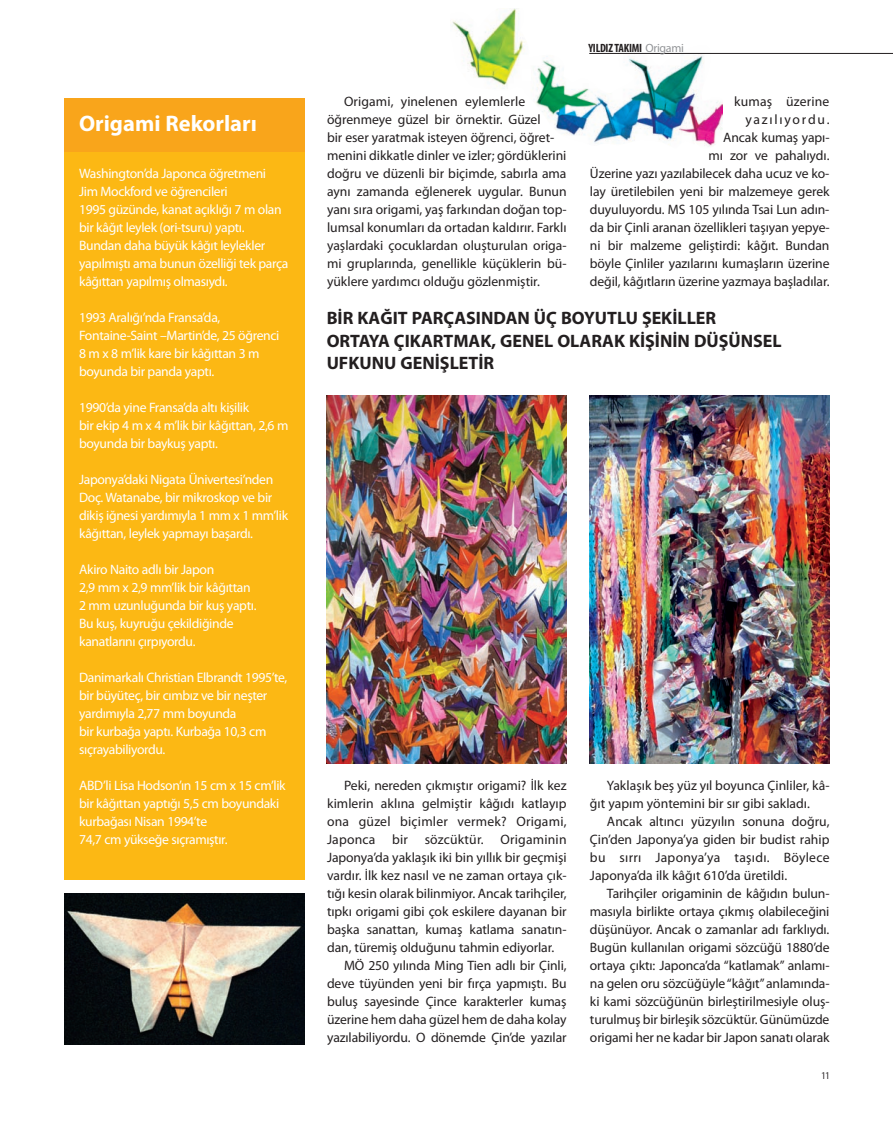
<style>
.page{position:relative;width:893px;height:1128px;background:#fff}
.page>*{position:absolute;margin:0;border:0;box-sizing:border-box;transform-origin:0 0}
.t1{font:700 22.5px "Myriad Pro";color:#fff}
.t2{font:700 18px/22.5px "Myriad Pro";color:#231f20}
.t3{font:13.65px/18px "Myriad Pro";letter-spacing:-.005em;color:#231f20}
.t4{font:13.65px/18px "Myriad Pro";letter-spacing:-.025em;color:#fff}
.t5{font:13.65px "Myriad Pro";letter-spacing:.015em;color:#231f20}
.t6{font:700 condensed 12px "Myriad Pro";letter-spacing:-.02em;color:#231f20}
.t7{font:condensed 10.35px "Myriad Pro";color:#231f20}
.s1{font-weight:400;font-stretch:normal;color:#939598}
</style>
<div class="page">
<div style="left:64px;top:99px;width:240px;height:780px;background:#fcb814"></div>
<div style="left:64px;top:99px;width:240px;height:53px;background:#f9a51b"></div>
<img style="left:589px;top:395px;width:240px;height:368px">
<img style="left:327px;top:395px;width:240px;height:368px">
<img style="left:64px;top:894px;width:240px;height:151px">
<img style="left:452px;top:9px;width:270px;height:138px">
<div style="left:522px;top:69px;width:8px;height:11px;background:#fff"></div>
<hr style="left:589px;top:53px;width:304px;height:1px;background:#231f20">
<h1 class="t1" style="left:79px;top:115px;width:179px">Origami Rekorları</h1>
<p class="t4" style="left:79px;top:165px;width:211px">Washington’da Japonca öğretmeni<br>Jim Mockford ve öğrencileri<br>1995 güzünde, kanat açıklığı 7 m olan bir kâğıt leylek (ori-tsuru) yaptı.<br>Bundan daha büyük kâğıt leylekler yapılmıştı ama bunun özelliği tek parça kâğıttan yapılmış olmasıydı.</p>
<p class="t4" style="left:79px;top:309px;width:202px">1993 Aralığı’nda Fransa’da,<br>Fontaine-Saint –Martin’de, 25 öğrenci<br>8 m x 8 m’lik kare bir kâğıttan 3 m boyunda bir panda yaptı.</p>
<p class="t4" style="left:79px;top:399px;width:211px">1990’da yine Fransa’da altı kişilik<br>bir ekip 4 m x 4 m’lik bir kâğıttan, 2,6 m boyunda bir baykuş yaptı.</p>
<p class="t4" style="left:79px;top:471px;width:210px">Japonya’daki Nigata Ünivertesi’nden Doç. Watanabe, bir mikroskop ve bir dikiş iğnesi yardımıyla 1 mm x 1 mm’lik kâğıttan, leylek yapmayı başardı.</p>
<p class="t4" style="left:79px;top:561px;width:179px">Akiro Naito adlı bir Japon<br>2,9 mm x 2,9 mm’lik bir kâğıttan<br>2 mm uzunluğunda bir kuş yaptı.<br>Bu kuş, kuyruğu çekildiğinde kanatlarını çırpıyordu.</p>
<p class="t4" style="left:79px;top:669px;width:210px">Danimarkalı Christian Elbrandt 1995’te, bir büyüteç, bir cımbız ve bir neşter yardımıyla 2,77 mm boyunda<br>bir kurbağa yaptı. Kurbağa 10,3 cm sıçrayabiliyordu.</p>
<p class="t4" style="left:79px;top:777px;width:208px">ABD’li Lisa Hodson’ın 15 cm x 15 cm’lik bir kâğıttan yaptığı 5,5 cm boyundaki kurbağası Nisan 1994’te<br>74,7 cm yükseğe sıçramıştır.</p>
<p class="t3" style="left:327px;top:93px;width:241px;text-indent:17px">Origami, yinelenen eylemlerle öğrenmeye güzel bir örnektir. Güzel<br>bir eser yaratmak isteyen öğrenci, öğret&shy;menini dikkatle dinler ve izler; gördüklerini doğru ve düzenli bir biçimde, sabırla ama aynı zamanda eğlenerek uygular. Bunun yanı sıra origami, yaş farkından doğan top&shy;lumsal konumları da ortadan kaldırır. Farklı yaşlardaki çocuklardan oluşturulan origa&shy;mi gruplarında, genellikle küçüklerin bü&shy;yüklere yardımcı olduğu gözlenmiştir.</p>
<p class="t6" style="left:588px;top:41px;width:97px">YILDIZ TAKIMI <span class="s1">Origami</span></p>
<p class="t3" style="left:590px;top:93px;width:241px;text-align:right">kumaş üzerine<br>yazılıyordu.<br>Ancak kumaş yapı-<br>mı zor ve pahalıydı.<br>Üzerine yazı yazılabilecek daha ucuz ve ko&shy;lay üretilebilen yeni bir malzemeye gerek duyuluyordu. MS 105 yılında Tsai Lun adın&shy;da bir Çinli aranan özellikleri taşıyan yepye&shy;ni bir malzeme geliştirdi: kâğıt. Bundan böyle Çinliler yazılarını kumaşların üzerine değil, kâğıtların üzerine yazmaya başladılar.</p>
<h2 class="t2" style="left:327px;top:309px;width:457px">BİR KA ĞIT PAR ÇA SIN DAN ÜÇ BO YUT LU ŞE KİL LER<br>OR TA YA ÇI KART MAK, GE NEL OLA RAK Kİ Şİ NİN DÜ ŞÜN SEL<br>UF KU NU GE NİŞ LE TİR</h2>
<p class="t3" style="left:344px;top:777px;width:224px">Peki, nereden çıkmıştır origami? İlk kez</p>
<p class="t3" style="left:327px;top:795px;width:241px">kimlerin aklına gelmiştir kâğıdı katlayıp</p>
<p class="t5" style="left:327px;top:816px;width:241px">ona güzel biçimler vermek? Origami,</p>
<p class="t5" style="left:327px;top:834px;width:241px">Japonca bir sözcüktür. Origaminin</p>
<p class="t3" style="left:327px;top:849px;width:241px">Japonya’da yaklaşık iki bin yıllık bir geçmişi</p>
<p class="t3" style="left:327px;top:867px;width:241px">vardır. İlk kez nasıl ve ne zaman ortaya çık-</p>
<p class="t3" style="left:327px;top:885px;width:241px">tığı kesin olarak bilinmiyor. Ancak tarihçiler,</p>
<p class="t3" style="left:327px;top:903px;width:241px">tıpkı origami gibi çok eskilere dayanan bir</p>
<p class="t3" style="left:327px;top:921px;width:241px">başka sanattan, kumaş katlama sanatın-</p>
<p class="t3" style="left:327px;top:939px;width:229px">dan, türemiş olduğunu tahmin ediyorlar.</p>
<p class="t3" style="left:344px;top:957px;width:224px">MÖ 250 yılında Ming Tien adlı bir Çinli,</p>
<p class="t3" style="left:327px;top:975px;width:241px">deve tüyünden yeni bir fırça yapmıştı. Bu</p>
<p class="t3" style="left:327px;top:993px;width:241px">buluş sayesinde Çince karakterler kumaş</p>
<p class="t3" style="left:327px;top:1011px;width:241px">üzerine hem daha güzel hem de daha kolay</p>
<p class="t3" style="left:327px;top:1029px;width:241px">yazılabiliyordu. O dönemde Çin’de yazılar</p>
<p class="t3" style="left:590px;top:777px;width:241px;text-indent:17px">Yaklaşık beş yüz yıl boyunca Çinliler, kâ&shy;ğıt yapım yöntemini bir sır gibi sakladı.</p>
<p class="t3" style="left:590px;top:813px;width:241px;text-align:justify;text-indent:17px">Ancak altıncı yüzyılın sonuna doğru, Çin’den Japonya’ya giden bir budist rahip bu sırrı Japonya’ya taşıdı. Böylece Japonya’da ilk kâğıt 610’da üretildi.</p>
<p class="t3" style="left:590px;top:885px;width:241px;text-align:justify;text-indent:17px">Tarihçiler origaminin de kâğıdın bulun&shy;masıyla birlikte ortaya çıkmış olabileceğini düşünüyor. Ancak o zamanlar adı farklıydı.<br>Bugün kullanılan origami sözcüğü 1880’de ortaya çıktı: Japonca’da “katlamak” anlamı&shy;na gelen oru sözcüğüyle “kâğıt” anlamında&shy;ki kami sözcüğünün birleştirilmesiyle oluş&shy;turulmuş bir birleşik sözcüktür. Günümüzde origami her ne kadar bir Japon sanatı olarak</p>
<p class="t7" style="left:822px;top:1069px;width:9px">11</p>
</div>
